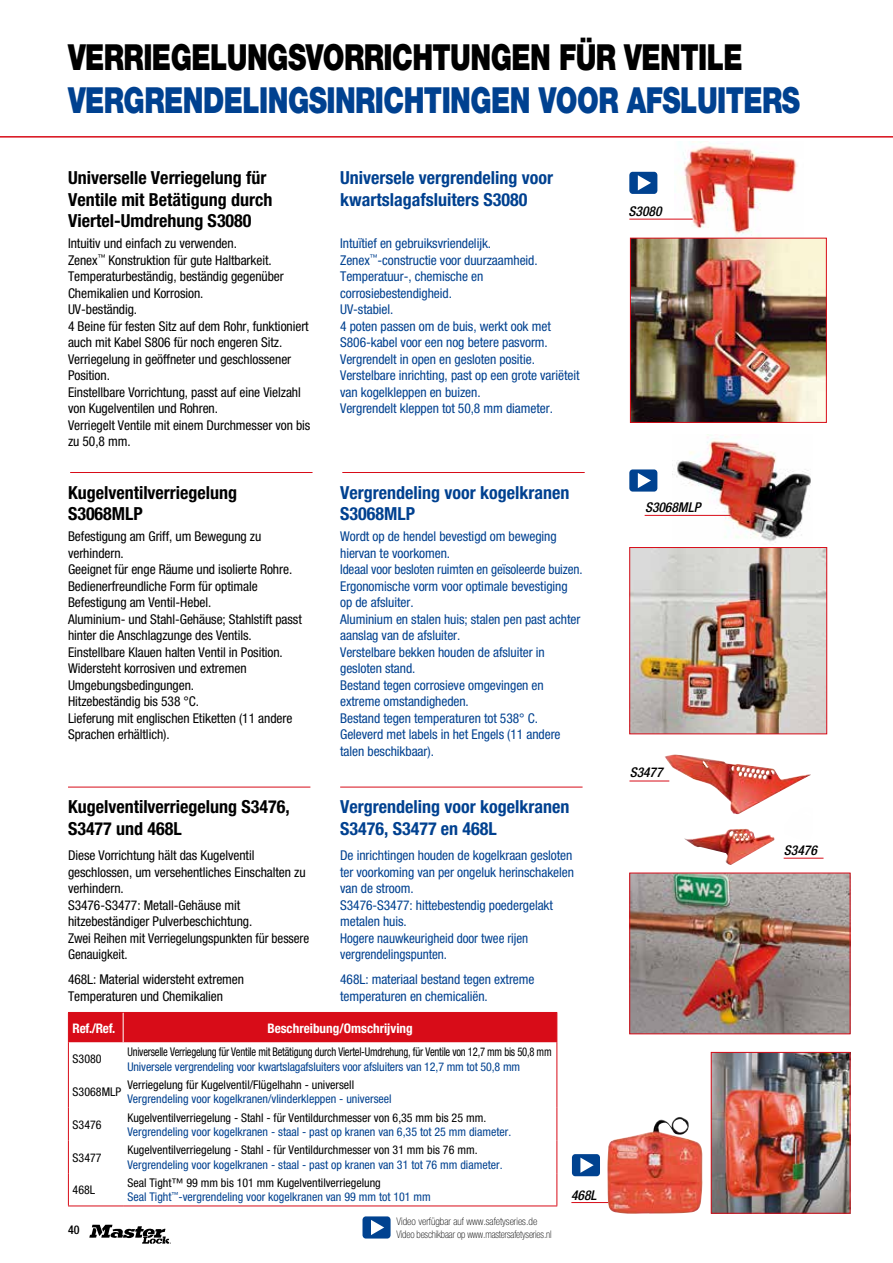
<style>
.page{position:relative;width:893px;height:1263px;background:#fff}
.page>*{position:absolute;margin:0;border:0;box-sizing:border-box;transform-origin:0 0}
.t1{font:900 36px "Helvetica Neue";letter-spacing:-.02em;color:#004190;scale:.76 1}
.t2{font:900 36px "Helvetica Neue";letter-spacing:-.02em;color:#000;scale:.76 1}
.t3{font:700 condensed 18px/21.6px "Helvetica Neue";color:#000}
.t4{font:700 condensed 18px/21.6px "Helvetica Neue";color:#004190}
.t5{font:condensed 13.5px/16.5px "Helvetica Neue";letter-spacing:-.005em;color:#000}
.t6{font:condensed 13.5px/16.5px "Helvetica Neue";letter-spacing:-.005em;color:#004190}
.t7{font:italic 500 condensed 13.5px "Helvetica Neue";color:#000}
.t8{font:700 condensed 13.2px "Helvetica Neue";color:#fff}
.t9{font:condensed 12px/14.4px "Helvetica Neue";color:#004190}
.t10{font:condensed 12px "Helvetica Neue";color:#000}
.t11{font:condensed 12px "Helvetica Neue";letter-spacing:-.02em;color:#000;scale:.88 1}
.t12{font:500 condensed 12px "Helvetica Neue";color:#000}
.t13{font:100 condensed 10.5px/12.6px "Helvetica Neue";letter-spacing:-.01em;color:#000}
.s1{color:#000}
</style>
<div class="page">
<svg style="left:89px;top:1225px;width:82px;height:19px"></svg>
<hr style="left:0;top:136px;width:893px;height:2px;background:#d80c18">
<div style="left:68px;top:1012px;width:489px;height:30px;background:#d80c18"></div>
<hr style="left:68px;top:1042px;width:1px;height:33px;background:#d80c18">
<hr style="left:556px;top:1042px;width:1px;height:33px;background:#d80c18">
<hr style="left:68px;top:1075px;width:1px;height:33px;background:#d80c18">
<hr style="left:556px;top:1075px;width:1px;height:33px;background:#d80c18">
<hr style="left:68px;top:1108px;width:1px;height:32px;background:#d80c18">
<hr style="left:556px;top:1108px;width:1px;height:32px;background:#d80c18">
<hr style="left:68px;top:1140px;width:1px;height:33px;background:#d80c18">
<hr style="left:556px;top:1140px;width:1px;height:33px;background:#d80c18">
<hr style="left:68px;top:1173px;width:1px;height:32px;background:#d80c18">
<hr style="left:556px;top:1173px;width:1px;height:32px;background:#d80c18">
<hr style="left:68px;top:1205px;width:55px;height:1px;background:#d80c18">
<hr style="left:123px;top:1205px;width:434px;height:1px;background:#d80c18">
<img style="left:631px;top:875px;width:217px;height:157px">
<div style="left:629px;top:873px;width:221px;height:161px;border:1px solid #d80c18"></div>
<img style="left:713px;top:1054px;width:135px;height:157px">
<div style="left:711px;top:1052px;width:139px;height:161px;border:1px solid #d80c18"></div>
<img style="left:631px;top:549px;width:194px;height:183px">
<div style="left:629px;top:547px;width:198px;height:187px;border:1px solid #d80c18"></div>
<hr style="left:68px;top:787px;width:242px;height:1px;background:#d80c18">
<hr style="left:340px;top:787px;width:243px;height:1px;background:#d80c18">
<img style="left:672px;top:435px;width:139px;height:107px">
<img style="left:675px;top:142px;width:129px;height:96px">
<img style="left:664px;top:754px;width:147px;height:60px">
<hr style="left:571px;top:1202px;width:40px;height:1px;background:#d80c18">
<hr style="left:784px;top:858px;width:39px;height:1px;background:#d80c18">
<hr style="left:629px;top:781px;width:40px;height:1px;background:#d80c18">
<hr style="left:645px;top:515px;width:86px;height:1px;background:#d80c18">
<hr style="left:629px;top:219px;width:64px;height:1px;background:#d80c18">
<img style="left:607px;top:1117px;width:95px;height:97px">
<hr style="left:70px;top:472px;width:243px;height:1px;background:#d80c18">
<hr style="left:342px;top:472px;width:243px;height:1px;background:#d80c18">
<img style="left:632px;top:240px;width:193px;height:181px">
<div style="left:630px;top:238px;width:197px;height:185px;border:1px solid #d80c18"></div>
<div style="left:629px;top:172px;width:28px;height:22px;background:#004290;border-radius:3px"></div>
<svg style="left:638px;top:175px;width:13px;height:15px"></svg>
<div style="left:629px;top:469px;width:28px;height:23px;background:#004290;border-radius:3px"></div>
<svg style="left:638px;top:473px;width:13px;height:15px"></svg>
<div style="left:572px;top:1154px;width:28px;height:22px;background:#004290;border-radius:3px"></div>
<svg style="left:580px;top:1157px;width:14px;height:16px"></svg>
<div style="left:362px;top:1216px;width:29px;height:22px;background:#004290;border-radius:3px"></div>
<svg style="left:371px;top:1220px;width:13px;height:15px"></svg>
<h1 class="t2" style="left:68px;top:36px;width:889px">VERRIEGELUNGSVORRICHTUNGEN FÜR VENTILE</h1>
<h1 class="t1" style="left:68px;top:79px;width:965px">VERGRENDELINGSINRICHTINGEN VOOR AFSLUITERS</h1>
<h2 class="t3" style="left:68px;top:167px;width:206px">Universelle Verriegelung für<br>Ventile mit Betätigung durch<br>Viertel-Umdrehung S3080</h2>
<p class="t5" style="left:68px;top:235px;width:244px">Intuitiv und einfach zu verwenden.<br>Zenex<sup>™</sup> Konstruktion für gute Haltbarkeit.<br>Temperaturbeständig, beständig gegenüber Chemikalien und Korrosion.<br>UV-beständig.<br>4 Beine für festen Sitz auf dem Rohr, funktioniert auch mit Kabel S806 für noch engeren Sitz.<br>Verriegelung in geöffneter und geschlossener Position.<br>Einstellbare Vorrichtung, passt auf eine Vielzahl von Kugelventilen und Rohren.<br>Verriegelt Ventile mit einem Durchmesser von bis zu 50,8 mm.</p>
<h2 class="t3" style="left:68px;top:481px;width:171px">Kugelventilverriegelung<br>S3068MLP</h2>
<p class="t5" style="left:68px;top:528px;width:235px">Befestigung am Griff, um Bewegung zu verhindern.<br>Geeignet für enge Räume und isolierte Rohre.<br>Bedienerfreundliche Form für optimale Befestigung am Ventil-Hebel.<br>Aluminium- und Stahl-Gehäuse; Stahlstift passt hinter die Anschlagzunge des Ventils.<br>Einstellbare Klauen halten Ventil in Position.<br>Widersteht korrosiven und extremen Umgebungsbedingungen.<br>Hitzebeständig bis 538 °C.<br>Lieferung mit englischen Etiketten (11 andere Sprachen erhältlich).</p>
<h2 class="t4" style="left:340px;top:167px;width:214px">Universele vergrendeling voor kwartslagafsluiters S3080</h2>
<p class="t6" style="left:340px;top:235px;width:241px">Intuïtief en gebruiksvriendelijk.<br>Zenex<sup>™</sup>-constructie voor duurzaamheid.<br>Temperatuur-, chemische en corrosiebestendigheid.<br>UV-stabiel.<br>4 poten passen om de buis, werkt ook met S806-kabel voor een nog betere pasvorm.<br>Vergrendelt in open en gesloten positie.<br>Verstelbare inrichting, past op een grote variëteit van kogelkleppen en buizen.<br>Vergrendelt kleppen tot 50,8 mm diameter.</p>
<h2 class="t4" style="left:340px;top:481px;width:231px">Vergrendeling voor kogelkranen<br>S3068MLP</h2>
<p class="t6" style="left:340px;top:528px;width:244px">Wordt op de hendel bevestigd om beweging hiervan te voorkomen.<br>Ideaal voor besloten ruimten en geïsoleerde buizen.<br>Ergonomische vorm voor optimale bevestiging op de afsluiter.<br>Aluminium en stalen huis; stalen pen past achter aanslag van de afsluiter.<br>Verstelbare bekken houden de afsluiter in gesloten stand.<br>Bestand tegen corrosieve omgevingen en extreme omstandigheden.<br>Bestand tegen temperaturen tot 538° C.<br>Geleverd met labels in het Engels (11 andere talen beschikbaar).</p>
<h2 class="t3" style="left:68px;top:796px;width:223px">Kugelventilverriegelung S3476,<br>S3477 und 468L</h2>
<p class="t5" style="left:68px;top:847px;width:243px">Diese Vorrichtung hält das Kugelventil geschlossen, um versehentliches Einschalten zu verhindern.<br>S3476-S3477: Metall-Gehäuse mit hitzebeständiger Pulverbeschichtung.<br>Zwei Reihen mit Verriegelungspunkten für bessere Genauigkeit.</p>
<p class="t5" style="left:68px;top:971px;width:178px">468L: Material widersteht extremen<br>Temperaturen und Chemikalien</p>
<p class="t8" style="left:73px;top:1020px;width:44px">Ref./Ref.</p>
<p class="t8" style="left:267px;top:1020px;width:147px">Beschreibung/Omschrijving</p>
<p class="t10" style="left:73px;top:1052px;width:31px">S3080</p>
<h2 class="t4" style="left:340px;top:796px;width:231px">Vergrendeling voor kogelkranen<br>S3476, S3477 en 468L</h2>
<p class="t6" style="left:340px;top:847px;width:235px">De inrichtingen houden de kogelkraan gesloten ter voorkoming van per ongeluk herinschakelen van de stroom.<br>S3476-S3477: hittebestendig poedergelakt metalen huis.<br>Hogere nauwkeurigheid door twee rijen vergrendelingspunten.</p>
<p class="t6" style="left:340px;top:971px;width:196px">468L: materiaal bestand tegen extreme temperaturen en chemicaliën.</p>
<p class="t11" style="left:127px;top:1045px;width:484px">Universelle Verriegelung für Ventile mit Betätigung durch Viertel-Umdrehung, für Ventile von 12,7 mm bis 50,8 mm</p>
<p class="t9" style="left:127px;top:1059px;width:394px">Universele vergrendeling voor kwartslagafsluiters voor afsluiters van 12,7 mm tot 50,8 mm</p>
<p class="t10" style="left:127px;top:1078px;width:228px">Verriegelung für Kugelventil/Flügelhahn - universell</p>
<p class="t9" style="left:127px;top:1092px;width:266px">Vergrendeling voor kogelkranen/vlinderkleppen - universeel</p>
<p class="t10" style="left:73px;top:1085px;width:50px">S3068MLP</p>
<p class="t10" style="left:73px;top:1117px;width:31px">S3476</p>
<p class="t10" style="left:73px;top:1150px;width:31px">S3477</p>
<p class="t10" style="left:127px;top:1110px;width:360px">Kugelventilverriegelung - Stahl - für Ventildurchmesser von 6,35 mm bis 25 mm.</p>
<p class="t9" style="left:127px;top:1124px;width:385px">Vergrendeling voor kogelkranen - staal - past op kranen van 6,35 tot 25 mm diameter.</p>
<p class="t10" style="left:127px;top:1143px;width:352px">Kugelventilverriegelung - Stahl - für Ventildurchmesser von 31 mm bis 76 mm.</p>
<p class="t9" style="left:127px;top:1157px;width:377px">Vergrendeling voor kogelkranen - staal - past op kranen van 31 tot 76 mm diameter.</p>
<p class="t10" style="left:73px;top:1183px;width:24px">468L</p>
<p class="t9" style="left:127px;top:1175px;width:305px"><span class="s1">Seal Tight™ 99 mm bis 101 mm Kugelventilverriegelung<br></span>Seal Tight<sup>™</sup>-vergrendeling voor kogelkranen van 99 mm tot 101 mm</p>
<p class="t12" style="left:68px;top:1223px;width:13px">40</p>
<p class="t13" style="left:396px;top:1215px;width:157px">Video verfügbar auf www.safetyseries.de<br>Video beschikbaar op www.mastersafetyseries.nl</p>
<p class="t7" style="left:571px;top:1187px;width:27px">468L</p>
<p class="t7" style="left:629px;top:203px;width:34px">S3080</p>
<p class="t7" style="left:645px;top:499px;width:57px">S3068MLP</p>
<p class="t7" style="left:630px;top:764px;width:34px">S3477</p>
<p class="t7" style="left:784px;top:842px;width:34px">S3476</p>
</div>
